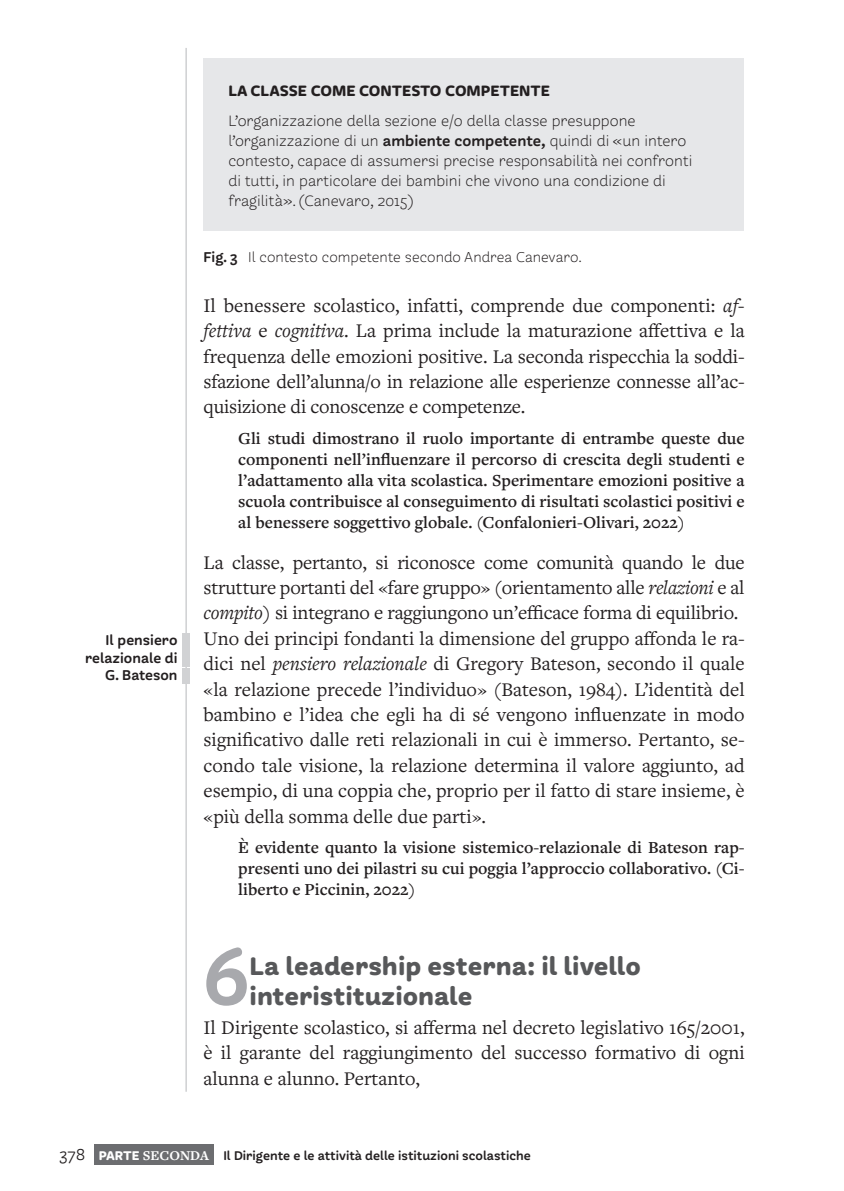
<style>
.page{position:relative;width:844px;height:1191px;background:#fff}
.page>*{position:absolute;margin:0;border:0;box-sizing:border-box;transform-origin:0 0}
.t1{font:89.08px "Freight Round Pro Semi";color:#a8a9ad}
.t2{font:700 28px/29.8px "Freight Round Pro";color:#57585a}
.t3{font:20.12px/25.4px "Freight Text Pro";color:#231f20;text-align:justify}
.t4{font:600 17.5px/21px "Freight Text Pro";color:#231f20;text-align:justify}
.t5{font:300 16.62px/20.1px "Freight Round Pro";color:#231f20}
.t6{font:700 16.62px "Freight Round Pro";color:#231f20}
.t7{font:300 15.75px "Freight Round Pro";color:#231f20}
.t8{font:15.75px/17.5px "Freight Round Pro Semi";color:#231f20;text-align:right}
.t9{font:14px "Freight Round Pro Semi";color:#231f20}
.s1{font-family:"Freight Round Pro Semi";font-weight:400}
.s2{font-style:italic}
.s3{font-family:"Freight Round Pro";font-size:17.5px}
.s4{font-family:"Freight Round Pro";font-weight:700;color:#fff}
.s5{font-family:"Freight Text Pro";font-weight:700;color:#fff}
</style>
<div class="page">
<hr style="left:185px;top:48px;width:2px;height:1043px;background:#d1d2d4">
<div style="left:94px;top:1144px;width:119px;height:21px;background:#6c6d70"></div>
<div style="left:203px;top:59px;width:541px;height:172px;background:#e6e7e9"></div>
<div style="left:182px;top:633px;width:8px;height:34px;background:#d1d2d4"></div>
<div style="left:182px;top:668px;width:8px;height:16px;background:#d1d2d4"></div>
<p class="t8" style="left:85px;top:631px;width:94px">Il pensiero relazionale di<br>G. Bateson</p>
<p class="t6" style="left:228px;top:80px;width:323px">LA CLASSE COME CONTESTO COMPETENTE</p>
<p class="t5" style="left:228px;top:110px;width:465px">L’organizzazione della sezione e/o della classe presuppone l’organizzazione di un <span class="s1">ambiente competente,</span> quindi di «un intero contesto, capace di assumersi precise responsabilità nei confronti di tutti, in particolare dei bambini che vivono una condizione di fragilità». (Canevaro, 2015)</p>
<p class="t7" style="left:203px;top:247px;width:380px"><span class="s1">Fig. 3</span> Il contesto competente secondo Andrea Canevaro.</p>
<p class="t3" style="left:203px;top:292px;width:542px">Il benessere scolastico, infatti, comprende due componenti: <span class="s2">af&shy;fettiva</span> e <span class="s2">cognitiva</span>. La prima include la maturazione affettiva e la frequenza delle emozioni positive. La seconda rispecchia la soddi&shy;sfazione dell’alunna/o in relazione alle esperienze connesse all’ac&shy;quisizione di conoscenze e competenze.</p>
<p class="t4" style="left:238px;top:427px;width:508px">Gli studi dimostrano il ruolo importante di entrambe queste due componenti nell’influenzare il percorso di crescita degli studenti e l’adattamento alla vita scolastica. Sperimentare emozioni positive a scuola contribuisce al conseguimento di risultati scolastici positivi e al benessere soggettivo globale. (Confalonieri-Olivari, 2022)</p>
<p class="t3" style="left:203px;top:549px;width:542px;text-align:left">La classe, pertanto, si riconosce come comunità quando le due strutture portanti del «fare gruppo» (orientamento alle <span class="s2">relazioni</span> e al <span class="s2">compito</span>) si integrano e raggiungono un’efficace forma di equilibrio.<br>Uno dei principi fondanti la dimensione del gruppo affonda le ra&shy;dici nel <span class="s2">pensiero relazionale</span> di Gregory Bateson, secondo il quale «la relazione precede l’individuo» (Bateson, 1984). L’identità del bambino e l’idea che egli ha di sé vengono influenzate in modo significativo dalle reti relazionali in cui è immerso. Pertanto, se&shy;condo tale visione, la relazione determina il valore aggiunto, ad esempio, di una coppia che, proprio per il fatto di stare insieme, è «più della somma delle due parti».</p>
<p class="t4" style="left:238px;top:836px;width:507px">È evidente quanto la visione sistemico-relazionale di Bateson rap&shy;presenti uno dei pilastri su cui poggia l’approccio collaborativo. (Ci&shy;liberto e Piccinin, 2022)</p>
<h1 class="t1" style="left:203px;top:922px;width:48px">6</h1>
<h2 class="t2" style="left:249px;top:951px;width:392px">La leadership esterna: il livello interistituzionale</h2>
<p class="t3" style="left:203px;top:1014px;width:542px">Il Dirigente scolastico, si afferma nel decreto legislativo 165/2001, è il garante del raggiungimento del successo formativo di ogni alunna e alunno. Pertanto,</p>
<p class="t9" style="left:60px;top:1146px;width:472px"><span class="s3">378</span> <span class="s4">PARTE</span> <span class="s5">SECONDA</span> Il Dirigente e le attività delle istituzioni scolastiche</p>
</div>
